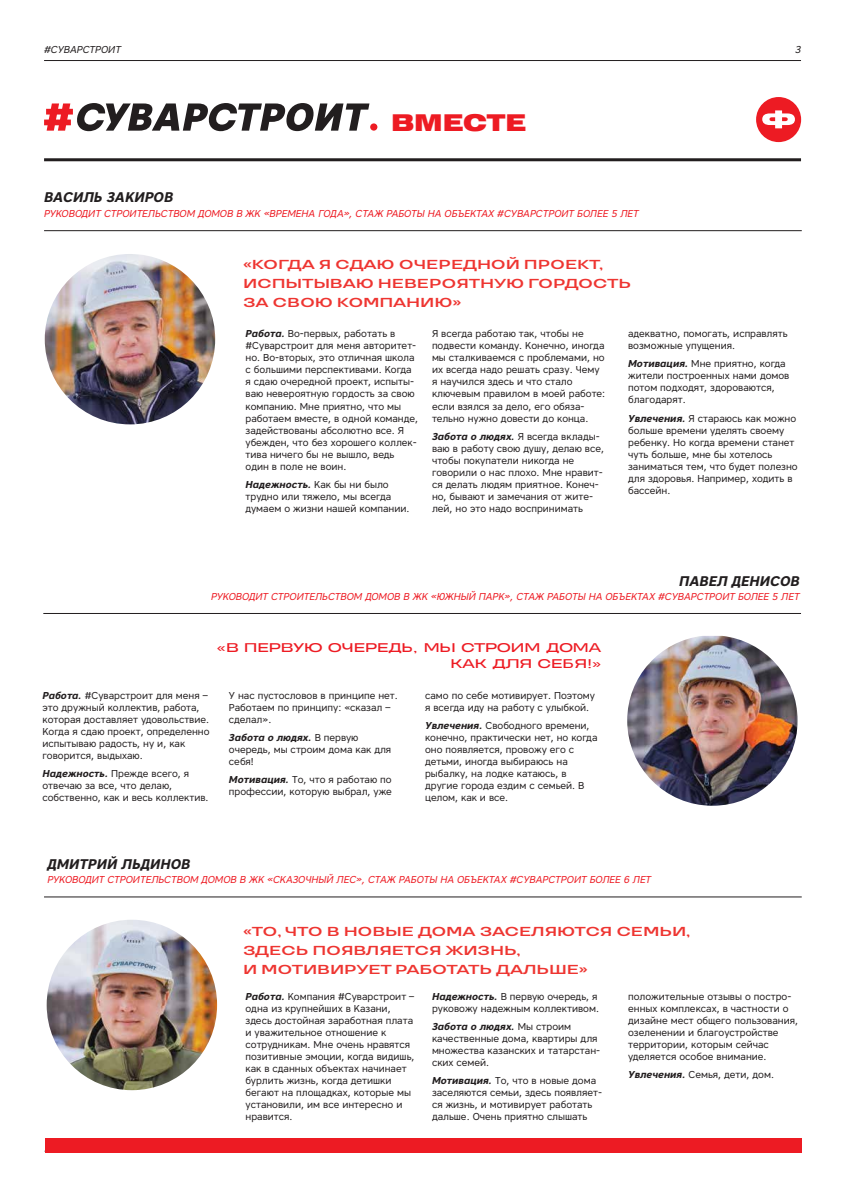
<style>
.page{position:relative;width:842px;height:1191px;background:#fff}
.page>*{position:absolute;margin:0;border:0;box-sizing:border-box;transform-origin:0 0}
.t1{font:900 23px "Helios Ext";color:#ed1b23}
.t2{font:italic 700 14px "Core Sans A65";color:#221e1f}
.t3{font:600 13px/19px "TT Travels";letter-spacing:-.01em;color:#ee3531;scale:1.37 1}
.t4{font:12px/16px "Heading Pro Ultra Wide Regula";color:#ed1b23;text-align:right}
.t5{font:10px/12px "Core Sans A45";color:#221e1f}
.t6{font:italic 10px "Core Sans A45";color:#ed1b23}
.t7{font:italic 700 10px "Core Sans A65";color:#221e1f}
.t8{font:italic 10px "Core Sans A45";color:#221e1f}
.s1{font-family:"Core Sans A65";font-weight:700;font-style:italic}
.s2{font-family:"Core Sans A45";font-weight:400;font-style:normal}
</style>
<div class="page">
<div style="left:756px;top:97px;width:45px;height:45px;background:#ed1b23;border-radius:50%"></div>
<svg style="left:762px;top:110px;width:33px;height:18px"></svg>
<hr style="left:44px;top:60px;width:757px;height:1px;background:#221e1f">
<hr style="left:44px;top:158px;width:757px;height:3px;background:#221e1f">
<svg style="left:44px;top:103px;width:325px;height:28px"></svg>
<div style="left:370px;top:123px;width:7px;height:8px;background:#ed1b23;border-radius:50%"></div>
<hr style="left:44px;top:230px;width:758px;height:1px;background:#221e1f">
<img style="left:45px;top:254px;width:170px;height:170px;border-radius:85px">
<img style="left:627px;top:636px;width:171px;height:169px">
<hr style="left:43px;top:613px;width:758px;height:1px;background:#221e1f">
<hr style="left:44px;top:896px;width:758px;height:1px;background:#221e1f">
<img style="left:47px;top:919px;width:170px;height:171px;border-radius:85px">
<div style="left:45px;top:1138px;width:756px;height:14px;background:#ed1b23"></div>
<p class="t8" style="left:44px;top:43px;width:78px">#СУВАРСТРОИТ</p>
<p class="t8" style="left:795px;top:43px;width:7px">3</p>
<h1 class="t1" style="left:391px;top:109px;width:136px">ВМЕСТЕ</h1>
<h2 class="t2" style="left:44px;top:188px;width:131px">ВАСИЛЬ ЗАКИРОВ</h2>
<p class="t6" style="left:44px;top:207px;width:596px">РУКОВОДИТ СТРОИТЕЛЬСТВОМ ДОМОВ В ЖК «ВРЕМЕНА ГОДА», СТАЖ РАБОТЫ НА ОБЪЕКТАХ #СУВАРСТРОИТ БОЛЕЕ 5 ЛЕТ</p>
<h3 class="t3" style="left:243px;top:255px;width:285px">«КОГДА Я СДАЮ ОЧЕРЕДНОЙ ПРОЕКТ,<br>ИСПЫТЫВАЮ НЕВЕРОЯТНУЮ ГОРДОСТЬ<br>ЗА СВОЮ КОМПАНИЮ»</h3>
<p class="t5" style="left:628px;top:328px;width:161px">адекватно, помогать, исправлять возможные упущения.</p>
<p class="t5" style="left:628px;top:358px;width:163px"><span class="s1">Мотивация.</span> Мне приятно, когда жители построенных нами домов потом подходят, здороваются, благодарят.</p>
<p class="t5" style="left:628px;top:412px;width:171px"><span class="s1">Увлечения.</span> Я стараюсь как можно больше времени уделять своему ребенку. Но когда времени станет чуть больше, мне бы хотелось заниматься тем, что будет полезно для здоровья. Например, ходить в бассейн.</p>
<p class="t5" style="left:246px;top:328px;width:174px"><span class="s1">Работа.</span> Во-первых, работать в #Суварстроит для меня авторитет&shy;но. Во-вторых, это отличная школа с большими перспективами. Когда я сдаю очередной проект, испыты&shy;ваю невероятную гордость за свою компанию. Мне приятно, что мы работаем вместе, в одной команде, задействованы абсолютно все. Я убежден, что без хорошего коллек&shy;тива ничего бы не вышло, ведь один в поле не воин.</p>
<p class="t7" style="left:246px;top:477px;width:145px">Надежность. <span class="s2">Как бы ни было</span></p>
<p class="t5" style="left:246px;top:490px;width:165px">трудно или тяжело, мы всегда думаем о жизни нашей компании.</p>
<p class="t5" style="left:432px;top:328px;width:175px">Я всегда работаю так, чтобы не подвести команду. Конечно, иногда мы сталкиваемся с проблемами, но их всегда надо решать сразу. Чему я научился здесь и что стало ключевым правилом в моей работе: если взялся за дело, его обяза&shy;тельно нужно довести до конца.</p>
<p class="t5" style="left:432px;top:430px;width:174px"><span class="s1">Забота о людях.</span> Я всегда вклады&shy;ваю в работу свою душу, делаю все, чтобы покупатели никогда не говорили о нас плохо. Мне нравит&shy;ся делать людям приятное. Конеч&shy;но, бывают и замечания от жите&shy;лей, но это надо воспринимать</p>
<h2 class="t2" style="left:679px;top:572px;width:122px">ПАВЕЛ ДЕНИСОВ</h2>
<p class="t6" style="left:211px;top:590px;width:590px">РУКОВОДИТ СТРОИТЕЛЬСТВОМ ДОМОВ В ЖК «ЮЖНЫЙ ПАРК», СТАЖ РАБОТЫ НА ОБЪЕКТАХ #СУВАРСТРОИТ БОЛЕЕ 5 ЛЕТ</p>
<p class="t4" style="left:217px;top:639px;width:386px">«В ПЕРВУЮ ОЧЕРЕДЬ, МЫ СТРОИМ ДОМА<br>КАК ДЛЯ СЕБЯ!»</p>
<p class="t5" style="left:42px;top:689px;width:168px"><span class="s1">Работа.</span> #Суварстроит для меня – это дружный коллектив, работа, которая доставляет удовольствие.<br>Когда я сдаю проект, определенно испытываю радость, ну и, как говорится, выдыхаю.</p>
<p class="t5" style="left:42px;top:767px;width:168px"><span class="s1">Надежность.</span> Прежде всего, я отвечаю за все, что делаю, собственно, как и весь коллектив.</p>
<p class="t5" style="left:229px;top:689px;width:170px">У нас пустословов в принципе нет.<br>Работаем по принципу: «сказал – сделал».</p>
<p class="t7" style="left:229px;top:731px;width:131px">Забота о людях. <span class="s2">В первую</span></p>
<p class="t5" style="left:229px;top:743px;width:164px">очередь, мы строим дома как для себя!</p>
<p class="t5" style="left:229px;top:773px;width:164px"><span class="s1">Мотивация.</span> То, что я работаю по профессии, которую выбрал, уже</p>
<p class="t5" style="left:425px;top:689px;width:171px">само по себе мотивирует. Поэтому я всегда иду на работу с улыбкой.</p>
<p class="t5" style="left:425px;top:719px;width:174px"><span class="s1">Увлечения.</span> Свободного времени, конечно, практически нет, но когда оно появляется, провожу его с детьми, иногда выбираюсь на рыбалку, на лодке катаюсь, в другие города ездим с семьей. В целом, как и все.</p>
<h2 class="t2" style="left:47px;top:854px;width:144px">ДМИТРИЙ ЛЬДИНОВ</h2>
<p class="t6" style="left:47px;top:873px;width:605px">РУКОВОДИТ СТРОИТЕЛЬСТВОМ ДОМОВ В ЖК «СКАЗОЧНЫЙ ЛЕС», СТАЖ РАБОТЫ НА ОБЪЕКТАХ #СУВАРСТРОИТ БОЛЕЕ 6 ЛЕТ</p>
<h3 class="t3" style="left:243px;top:922px;width:328px">«ТО, ЧТО В НОВЫЕ ДОМА ЗАСЕЛЯЮТСЯ СЕМЬИ,<br>ЗДЕСЬ ПОЯВЛЯЕТСЯ ЖИЗНЬ,<br>И МОТИВИРУЕТ РАБОТАТЬ ДАЛЬШЕ»</h3>
<p class="t5" style="left:628px;top:990px;width:171px">положительные отзывы о постро&shy;енных комплексах, в частности о дизайне мест общего пользования, озеленении и благоустройстве территории, которым сейчас уделяется особое внимание.</p>
<p class="t5" style="left:628px;top:1068px;width:147px"><span class="s1">Увлечения.</span> Семья, дети, дом.</p>
<p class="t5" style="left:245px;top:990px;width:171px"><span class="s1">Работа.</span> Компания #Суварстроит – одна из крупнейших в Казани, здесь достойная заработная плата и уважительное отношение к сотрудникам. Мне очень нравятся позитивные эмоции, когда видишь, как в сданных объектах начинает бурлить жизнь, когда детишки бегают на площадках, которые мы установили, им все интересно и нравится.</p>
<p class="t5" style="left:432px;top:990px;width:169px"><span class="s1">Надежность.</span> В первую очередь, я руковожу надежным коллективом.</p>
<p class="t7" style="left:432px;top:1020px;width:141px">Забота о людях. <span class="s2">Мы строим</span></p>
<p class="t5" style="left:432px;top:1032px;width:170px">качественные дома, квартиры для множества казанских и татарстан&shy;ских семей.</p>
<p class="t5" style="left:432px;top:1074px;width:172px"><span class="s1">Мотивация.</span> То, что в новые дома заселяются семьи, здесь появляет&shy;ся жизнь, и мотивирует работать дальше. Очень приятно слышать</p>
</div>
